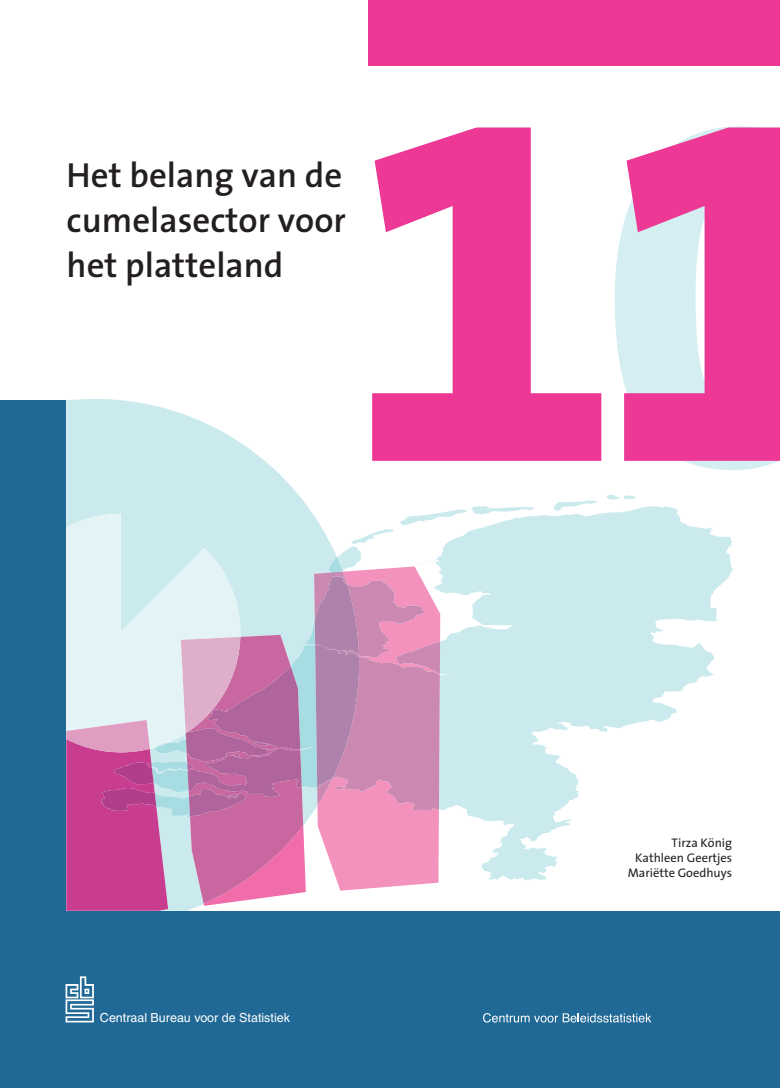
<style>
.page{position:relative;width:780px;height:1088px;background:#fff}
.page>*{position:absolute;margin:0;border:0;box-sizing:border-box;transform-origin:0 0}
.t1{font:493.75px "The Sans Extra Bold Expert";color:#ed3896}
.t2{font:600 35px/45px "The Sans";color:#231f20;text-align:justify}
.t3{font:12.5px/15px "The Sans";color:#231f20;text-align:right}
.t4{font:12.5px "Helvetica";color:#fff}
</style>
<div class="page">
<div style="left:0;top:400px;width:780px;height:688px;background:#206996"></div>
<div style="left:369px;top:0;width:411px;height:66px;background:#ed3896"></div>
<div style="left:66px;top:342px;width:714px;height:569px;background:#fff"></div>
<svg style="left:343px;top:495px;width:390px;height:385px;fill:#cbeaee"></svg>
<svg style="left:66px;top:399px;width:277px;height:158px;fill:#cbeaee"></svg>
<svg style="left:66px;top:514px;width:174px;height:43px;background:#d2edf0"></svg>
<svg style="left:66px;top:557px;width:374px;height:354px;background:#d2a2c4"></svg>
<svg style="left:483px;top:1013px;width:168px;height:9px"></svg>
<svg style="left:65px;top:976px;width:29px;height:46px"></svg>
<svg style="left:614px;top:126px;width:166px;height:216px;fill:#d5eef1"></svg>
<svg style="left:617px;top:342px;width:163px;height:128px"></svg>
<p class="t2" style="left:67px;top:155px;width:281px">Het belang van de cumelasector voor het platteland</p>
<h1 class="t1" style="left:347px;top:2px;width:525px">11</h1>
<p class="t4" style="left:100px;top:1013px;width:191px">Centraal Bureau voor de Statistiek</p>
<p class="t3" style="left:627px;top:836px;width:106px">Tirza König<br>Kathleen Geertjes<br>Mariëtte Goedhuys</p>
</div>
